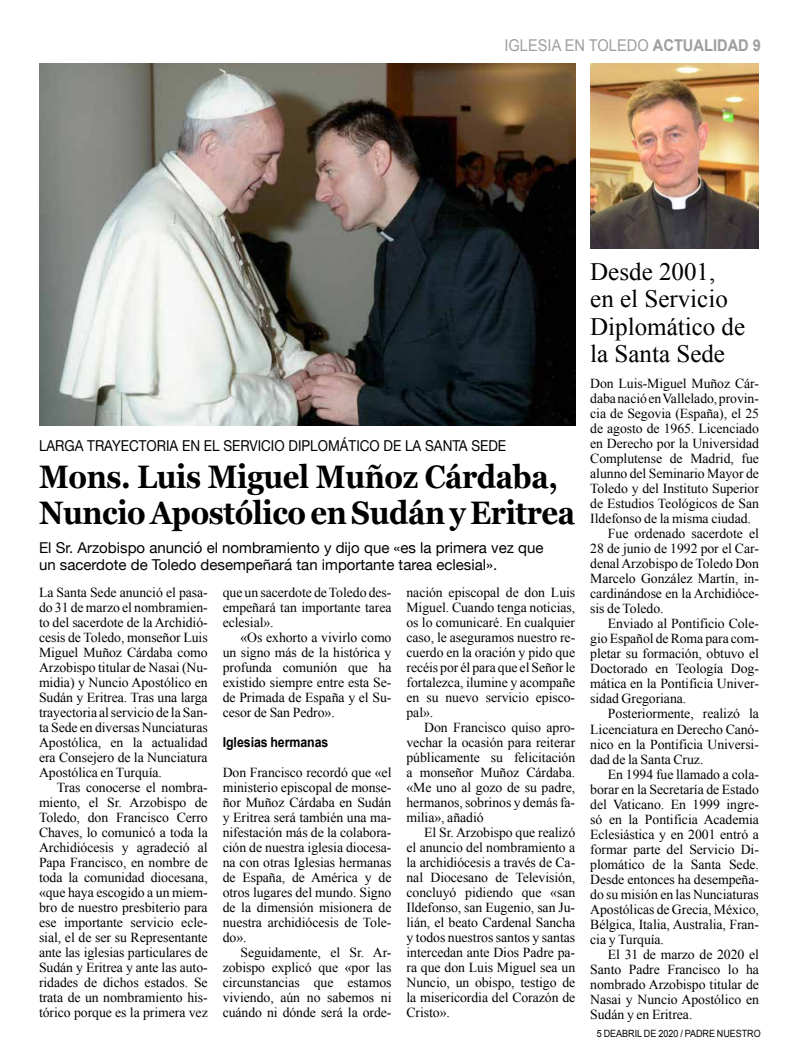
<style>
.page{position:relative;width:798px;height:1063px;background:#fff}
.page>*{position:absolute;margin:0;border:0;box-sizing:border-box;transform-origin:0 0}
.t1{font:700 32.5px/36.2px "Georgia";letter-spacing:-.015em;color:#000;scale:.9 1}
.t2{font:25px/27.5px "Times New Roman";color:#000}
.t3{font:16.25px "Arial";color:#9c9e9f;scale:.9 1}
.t4{font:15px/17.5px "Helvetica Neue";color:#000}
.t5{font:15px "Helvetica Neue";color:#000;scale:.9 1}
.t6{font:13.75px/15px "Times New Roman";letter-spacing:-.005em;color:#000;text-align:justify}
.t7{font:700 13.75px "Arial";letter-spacing:-.005em;color:#000;scale:.9 1}
.t8{font:10px "Arial";color:#000;scale:.9 1}
.s1{font-weight:700}
</style>
<div class="page">
<img style="left:39px;top:64px;width:536px;height:361px">
<img style="left:590px;top:64px;width:168px;height:184px">
<p class="t3" style="left:504px;top:34px;width:286px">IGLESIA EN TOLEDO <span class="s1">ACTUALIDAD 9</span></p>
<p class="t5" style="left:39px;top:435px;width:520px">LARGA TRAYECTORIA EN EL SERVICIO DIPLOMÁTICO DE LA SANTA SEDE</p>
<h1 class="t1" style="left:39px;top:457px;width:597px">Mons. Luis Miguel Muñoz Cárdaba,<br>Nuncio Apostólico en Sudán y Eritrea</h1>
<p class="t4" style="left:39px;top:539px;width:505px">El Sr. Arzobispo anunció el nombramiento y dijo que «es la primera vez que un sacerdote de Toledo desempeñará tan importante tarea eclesial».</p>
<p class="t6" style="left:39px;top:585px;width:170px">La Santa Sede anunció el pasa&shy;do 31 de marzo el nombramien&shy;to del sacerdote de la Archidió&shy;cesis de Toledo, monseñor Luis Miguel Muñoz Cárdaba como Arzobispo titular de Nasai (Nu&shy;midia) y Nuncio Apostólico en Sudán y Eritrea. Tras una larga trayectoria al servicio de la San&shy;ta Sede en diversas Nunciaturas Apostólica, en la actualidad era Consejero de la Nunciatura Apostólica en Turquía.</p>
<p class="t6" style="left:39px;top:780px;width:170px;text-indent:18px">Tras conocerse el nombra&shy;miento, el Sr. Arzobispo de Toledo, don Francisco Cerro Chaves, lo comunicó a toda la Archidiócesis y agradeció al Papa Francisco, en nombre de toda la comunidad diocesana, «que haya escogido a un miem&shy;bro de nuestro presbiterio para ese importante servicio ecle&shy;sial, el de ser su Representante ante las iglesias particulares de Sudán y Eritrea y ante las auto&shy;ridades de dichos estados. Se trata de un nombramiento his&shy;tórico porque es la primera vez</p>
<p class="t6" style="left:223px;top:585px;width:170px">que un sacerdote de Toledo des&shy;empeñará tan importante tarea eclesial».</p>
<p class="t6" style="left:223px;top:630px;width:170px;text-indent:18px">«Os exhorto a vivirlo como un signo más de la histórica y profunda comunión que ha existido siempre entre esta Se&shy;de Primada de España y el Su&shy;cesor de San Pedro».</p>
<p class="t7" style="left:223px;top:733px;width:119px">Iglesias hermanas</p>
<p class="t6" style="left:223px;top:765px;width:170px">Don Francisco recordó que «el ministerio episcopal de monse&shy;ñor Muñoz Cárdaba en Sudán y Eritrea será también una ma&shy;nifestación más de la colabora&shy;ción de nuestra iglesia diocesa&shy;na con otras Iglesias hermanas de España, de América y de otros lugares del mundo. Signo de la dimensión misionera de nuestra archidiócesis de Tole&shy;do».</p>
<p class="t6" style="left:223px;top:945px;width:170px;text-indent:18px">Seguidamente, el Sr. Ar&shy;zobispo explicó que «por las circunstancias que estamos viviendo, aún no sabemos ni cuándo ni dónde será la orde-</p>
<p class="t6" style="left:406px;top:585px;width:170px">nación episcopal de don Luis Miguel. Cuando tenga noticias, os lo comunicaré. En cualquier caso, le aseguramos nuestro re&shy;cuerdo en la oración y pido que recéis por él para que el Señor le fortalezca, ilumine y acompañe en su nuevo servicio episco&shy;pal».</p>
<p class="t6" style="left:406px;top:720px;width:170px;text-indent:18px">Don Francisco quiso apro&shy;vechar la ocasión para reiterar públicamente su felicitación a monseñor Muñoz Cárdaba. «Me uno al gozo de su padre, hermanos, sobrinos y demás fa&shy;milia», añadió</p>
<p class="t6" style="left:406px;top:825px;width:170px;text-indent:18px">El Sr. Arzobispo que realizó el anuncio del nombramiento a la archidiócesis a través de Ca&shy;nal Diocesano de Televisión, concluyó pidiendo que «san Ildefonso, san Eugenio, san Ju&shy;lián, el beato Cardenal Sancha y todos nuestros santos y santas intercedan ante Dios Padre pa&shy;ra que don Luis Miguel sea un Nuncio, un obispo, testigo de la misericordia del Corazón de Cristo».</p>
<h2 class="t2" style="left:590px;top:257px;width:156px">Desde 2001,<br>en el Servicio<br>Diplomático de la Santa Sede</h2>
<p class="t6" style="left:590px;top:376px;width:170px">Don Luis-Miguel Muñoz Cár-</p>
<p class="t6" style="left:590px;top:391px;width:170px">daba nació en Vallelado, provin-</p>
<p class="t6" style="left:590px;top:406px;width:170px">cia de Segovia (España), el 25</p>
<p class="t6" style="left:590px;top:421px;width:170px">de agosto de 1965. Licenciado</p>
<p class="t6" style="left:590px;top:436px;width:170px">en Derecho por la Universidad</p>
<p class="t6" style="left:590px;top:451px;width:170px">Complutense de Madrid, fue</p>
<p class="t6" style="left:590px;top:466px;width:170px">alunno del Seminario Mayor de</p>
<p class="t6" style="left:590px;top:481px;width:170px">Toledo y del Instituto Superior</p>
<p class="t6" style="left:590px;top:496px;width:170px">de Estudios Teológicos de San</p>
<p class="t6" style="left:590px;top:511px;width:162px">Ildefonso de la misma ciudad.</p>
<p class="t6" style="left:607px;top:526px;width:152px">Fue ordenado sacerdote el</p>
<p class="t6" style="left:590px;top:541px;width:170px">28 de junio de 1992 por el Car-</p>
<p class="t6" style="left:590px;top:556px;width:170px">denal Arzobispo de Toledo Don</p>
<p class="t6" style="left:590px;top:571px;width:170px">Marcelo González Martín, in-</p>
<p class="t6" style="left:590px;top:586px;width:170px">cardinándose en la Archidióce-</p>
<p class="t6" style="left:590px;top:601px;width:75px">sis de Toledo.</p>
<p class="t6" style="left:607px;top:616px;width:152px">Enviado al Pontificio Cole-</p>
<p class="t6" style="left:590px;top:631px;width:170px">gio Español de Roma para com-</p>
<p class="t6" style="left:590px;top:646px;width:170px">pletar su formación, obtuvo el</p>
<p class="t6" style="left:590px;top:661px;width:170px">Doctorado en Teología Dog-</p>
<p class="t6" style="left:590px;top:676px;width:170px">mática en la Pontificia Univer-</p>
<p class="t6" style="left:590px;top:691px;width:97px">sidad Gregoriana.</p>
<p class="t6" style="left:607px;top:706px;width:152px">Posteriormente, realizó la</p>
<p class="t6" style="left:590px;top:721px;width:170px">Licenciatura en Derecho Canó-</p>
<p class="t6" style="left:590px;top:736px;width:170px">nico en la Pontificia Universi-</p>
<p class="t6" style="left:590px;top:751px;width:115px">dad de la Santa Cruz.</p>
<p class="t6" style="left:607px;top:766px;width:152px">En 1994 fue llamado a cola-</p>
<p class="t6" style="left:590px;top:781px;width:170px">borar en la Secretaría de Estado</p>
<p class="t6" style="left:590px;top:796px;width:170px">del Vaticano. En 1999 ingre-</p>
<p class="t6" style="left:590px;top:811px;width:170px">só en la Pontificia Academia</p>
<p class="t6" style="left:590px;top:826px;width:170px">Eclesiástica y en 2001 entró a</p>
<p class="t6" style="left:590px;top:841px;width:170px">formar parte del Servicio Di-</p>
<p class="t6" style="left:590px;top:856px;width:170px">plomático de la Santa Sede.</p>
<p class="t6" style="left:590px;top:871px;width:170px">Desde entonces ha desempeña-</p>
<p class="t6" style="left:590px;top:886px;width:170px">do su misión en las Nunciaturas</p>
<p class="t6" style="left:590px;top:901px;width:170px">Apostólicas de Grecia, México,</p>
<p class="t6" style="left:590px;top:916px;width:170px">Bélgica, Italia, Australia, Fran-</p>
<p class="t6" style="left:590px;top:931px;width:75px">cia y Turquía.</p>
<p class="t6" style="left:607px;top:946px;width:152px">El 31 de marzo de 2020 el</p>
<p class="t6" style="left:590px;top:961px;width:170px">Santo Padre Francisco lo ha</p>
<p class="t6" style="left:590px;top:976px;width:170px">nombrado Arzobispo titular de</p>
<p class="t6" style="left:590px;top:991px;width:170px">Nasai y Nuncio Apostólico en</p>
<p class="t6" style="left:590px;top:1006px;width:104px">Sudán y en Eritrea.</p>
<p class="t8" style="left:596px;top:1027px;width:184px">5 DEABRIL DE 2020 / PADRE NUESTRO</p>
</div>
